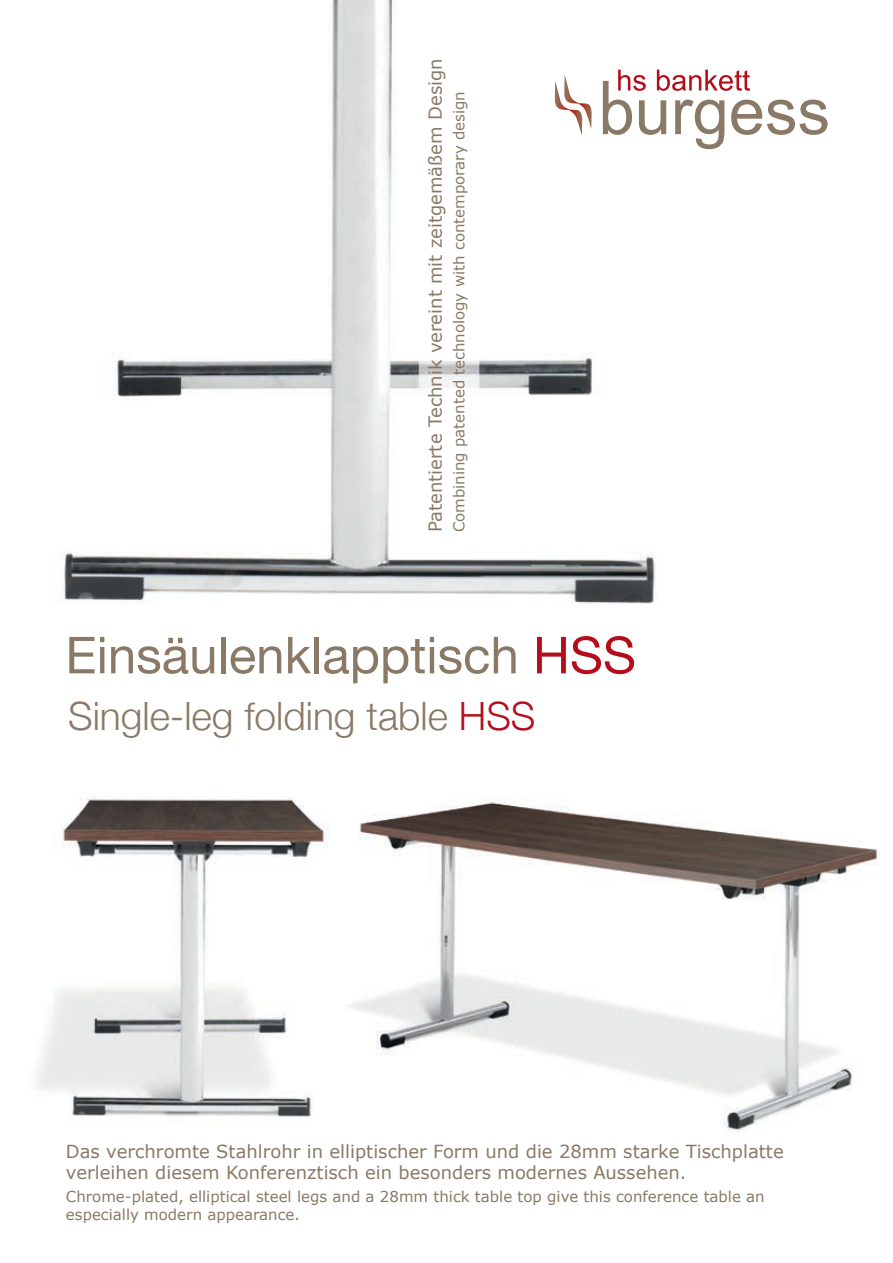
<style>
.page{position:relative;width:893px;height:1263px;background:#fff}
.page>*{position:absolute;margin:0;border:0;box-sizing:border-box;transform-origin:0 0}
.t1{font:51px "Helvetica Neue";color:#8a7966}
.t2{font:300 39px "Helvetica Neue";color:#8a7966}
.t3{font:18px/21.6px "Verdana";color:#8a7966}
.t4{font:15px/18px "Verdana";color:#8a7966}
.s1{color:#b50e1a}
</style>
<div class="page">
<img style="left:60px;top:0;width:600px;height:604px">
<img style="left:36px;top:796px;width:294px;height:321px">
<img style="left:347px;top:798px;width:531px;height:333px">
<svg style="left:603px;top:70px;width:224px;height:79px"></svg>
<svg style="left:554px;top:74px;width:38px;height:62px"></svg>
<p class="t3" style="left:425px;top:532px;width:475px;rotate:-90deg">Patentierte Technik vereint mit zeitgemäßem Design</p>
<p class="t4" style="left:450px;top:532px;width:443px;rotate:-90deg">Combining patented technology with contemporary design</p>
<h1 class="t1" style="left:65px;top:625px;width:572px">Einsäulenklapptisch <span class="s1">HSS</span></h1>
<h2 class="t2" style="left:68px;top:692px;width:469px">Single-leg folding table <span class="s1">HSS</span></h2>
<p class="t3" style="left:66px;top:1141px;width:719px">Das verchromte Stahlrohr in elliptischer Form und die 28mm starke Tischplatte verleihen diesem Konferenztisch ein besonders modernes Aussehen.</p>
<p class="t4" style="left:66px;top:1187px;width:700px">Chrome-plated, elliptical steel legs and a 28mm thick table top give this conference table an especially modern appearance.</p>
</div>
